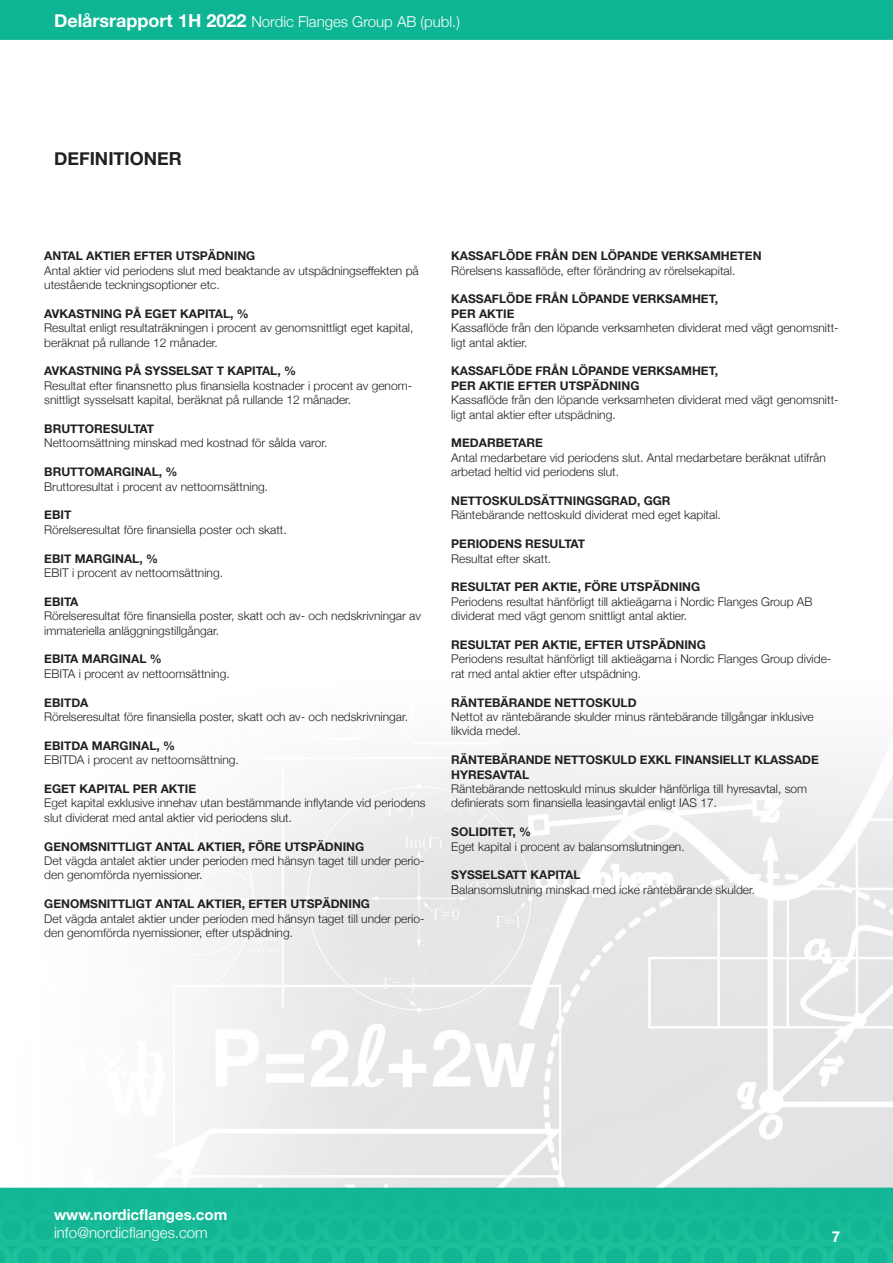
<style>
.page{position:relative;width:893px;height:1263px;background:#fff}
.page>*{position:absolute;margin:0;border:0;box-sizing:border-box;transform-origin:0 0}
.t1{font:700 18px "Helvetica Neue";color:#231f20}
.t2{font:300 15px "Helvetica Neue";color:#fff}
.t3{font:700 15px "Helvetica Neue";color:#fff}
.t4{font:300 12px/14.4px "Helvetica Neue";color:#231f20}
.t5{font:700 12px/14.4px "Helvetica Neue";color:#231f20}
.s1{font-weight:700;font-size:18px}
</style>
<div class="page">
<img style="left:0;top:750px;width:893px;height:513px">
<div style="left:0;top:0;width:893px;height:40px;background:#0eb594"></div>
<p class="t2" style="left:54px;top:9px;width:408px"><span class="s1">Delårsrapport 1H 2022</span> Nordic Flanges Group AB (publ.)</p>
<p class="t1" style="left:54px;top:144px;width:129px">DEFINITIONER</p>
<p class="t5" style="left:44px;top:249px;width:213px">ANTAL AKTIER EFTER UTSPÄDNING</p>
<p class="t4" style="left:44px;top:262px;width:376px">Antal aktier vid periodens slut med beaktande av utspädningseffekten på utestående teckningsoptioner etc.</p>
<p class="t5" style="left:44px;top:307px;width:206px">AVKASTNING PÅ EGET KAPITAL, %</p>
<p class="t4" style="left:44px;top:320px;width:371px">Resultat enligt resultaträkningen i procent av genomsnittligt eget kapital, beräknat på rullande 12 månader.</p>
<p class="t5" style="left:44px;top:364px;width:253px">AVKASTNING PÅ SYSSELSAT T KAPITAL, %</p>
<p class="t4" style="left:44px;top:377px;width:369px">Resultat efter finansnetto plus finansiella kostnader i procent av genom&shy;snittligt sysselsatt kapital, beräknat på rullande 12 månader.</p>
<p class="t5" style="left:44px;top:422px;width:111px">BRUTTORESULTAT</p>
<p class="t4" style="left:44px;top:435px;width:285px">Nettoomsättning minskad med kostnad för sålda varor.</p>
<p class="t5" style="left:44px;top:465px;width:135px">BRUTTOMARGINAL, %</p>
<p class="t4" style="left:44px;top:478px;width:225px">Bruttoresultat i procent av nettoomsättning.</p>
<p class="t5" style="left:44px;top:508px;width:29px">EBIT</p>
<p class="t4" style="left:44px;top:521px;width:244px">Rörelseresultat före finansiella poster och skatt.</p>
<p class="t5" style="left:44px;top:551px;width:115px">EBIT MARGINAL, %</p>
<p class="t4" style="left:44px;top:565px;width:180px">EBIT i procent av nettoomsättning.</p>
<p class="t5" style="left:44px;top:595px;width:36px">EBITA</p>
<p class="t4" style="left:44px;top:608px;width:378px">Rörelseresultat före finansiella poster, skatt och av- och nedskrivningar av immateriella anläggningstillgångar.</p>
<p class="t5" style="left:44px;top:652px;width:119px">EBITA MARGINAL %</p>
<p class="t4" style="left:44px;top:665px;width:187px">EBITA i procent av nettoomsättning.</p>
<p class="t5" style="left:44px;top:695px;width:46px">EBITDA</p>
<p class="t4" style="left:44px;top:709px;width:365px">Rörelseresultat före finansiella poster, skatt och av- och nedskrivningar.</p>
<p class="t5" style="left:44px;top:739px;width:132px">EBITDA MARGINAL, %</p>
<p class="t4" style="left:44px;top:752px;width:196px">EBITDA i procent av nettoomsättning.</p>
<p class="t5" style="left:44px;top:782px;width:153px">EGET KAPITAL PER AKTIE</p>
<p class="t4" style="left:44px;top:795px;width:383px">Eget kapital exklusive innehav utan bestämmande inflytande vid periodens slut dividerat med antal aktier vid periodens slut.</p>
<p class="t5" style="left:44px;top:839px;width:321px">GENOMSNITTLIGT ANTAL AKTIER, FÖRE UTSPÄDNING</p>
<p class="t4" style="left:44px;top:853px;width:382px">Det vägda antalet aktier under perioden med hänsyn taget till under perio&shy;den genomförda nyemissioner.</p>
<p class="t5" style="left:44px;top:897px;width:327px">GENOMSNITTLIGT ANTAL AKTIER, EFTER UTSPÄDNING</p>
<p class="t4" style="left:44px;top:910px;width:382px">Det vägda antalet aktier under perioden med hänsyn taget till under perio&shy;den genomförda nyemissioner, efter utspädning.</p>
<p class="t5" style="left:451px;top:249px;width:312px">KASSAFLÖDE FRÅN DEN LÖPANDE VERKSAMHETEN</p>
<p class="t4" style="left:451px;top:262px;width:286px">Rörelsens kassaflöde, efter förändring av rörelsekapital.</p>
<p class="t5" style="left:451px;top:292px;width:268px">KASSAFLÖDE FRÅN LÖPANDE VERKSAMHET,</p>
<p class="t5" style="left:451px;top:307px;width:65px">PER AKTIE</p>
<p class="t4" style="left:451px;top:320px;width:389px">Kassaflöde från den löpande verksamheten dividerat med vägt genomsnitt&shy;ligt antal aktier.</p>
<p class="t5" style="left:451px;top:364px;width:268px">KASSAFLÖDE FRÅN LÖPANDE VERKSAMHET,</p>
<p class="t5" style="left:451px;top:379px;width:190px">PER AKTIE EFTER UTSPÄDNING</p>
<p class="t4" style="left:451px;top:392px;width:389px">Kassaflöde från den löpande verksamheten dividerat med vägt genomsnitt&shy;ligt antal aktier efter utspädning.</p>
<p class="t5" style="left:451px;top:436px;width:93px">MEDARBETARE</p>
<p class="t4" style="left:451px;top:449px;width:376px">Antal medarbetare vid periodens slut. Antal medarbetare beräknat utifrån arbetad heltid vid periodens slut.</p>
<p class="t5" style="left:451px;top:494px;width:221px">NETTOSKULDSÄTTNINGSGRAD, GGR</p>
<p class="t4" style="left:451px;top:507px;width:271px">Räntebärande nettoskuld dividerat med eget kapital.</p>
<p class="t5" style="left:451px;top:537px;width:135px">PERIODENS RESULTAT</p>
<p class="t4" style="left:451px;top:550px;width:102px">Resultat efter skatt.</p>
<p class="t5" style="left:451px;top:580px;width:250px">RESULTAT PER AKTIE, FÖRE UTSPÄDNING</p>
<p class="t4" style="left:451px;top:593px;width:363px">Periodens resultat hänförligt till aktieägarna i Nordic Flanges Group AB dividerat med vägt genom snittligt antal aktier.</p>
<p class="t5" style="left:451px;top:638px;width:256px">RESULTAT PER AKTIE, EFTER UTSPÄDNING</p>
<p class="t4" style="left:451px;top:651px;width:382px">Periodens resultat hänförligt till aktieägarna i Nordic Flanges Group divide&shy;rat med antal aktier efter utspädning.</p>
<p class="t5" style="left:451px;top:695px;width:187px">RÄNTEBÄRANDE NETTOSKULD</p>
<p class="t4" style="left:451px;top:709px;width:364px">Nettot av räntebärande skulder minus räntebärande tillgångar inklusive likvida medel.</p>
<p class="t5" style="left:451px;top:753px;width:369px">RÄNTEBÄRANDE NETTOSKULD EXKL FINANSIELLT KLASSADE<br>HYRESAVTAL</p>
<p class="t4" style="left:451px;top:781px;width:357px">Räntebärande nettoskuld minus skulder hänförliga till hyresavtal, som definierats som finansiella leasingavtal enligt IAS 17.</p>
<p class="t5" style="left:451px;top:825px;width:81px">SOLIDITET, %</p>
<p class="t4" style="left:451px;top:838px;width:235px">Eget kapital i procent av balansomslutningen.</p>
<p class="t5" style="left:451px;top:868px;width:131px">SYSSELSATT KAPITAL</p>
<p class="t4" style="left:451px;top:881px;width:305px">Balansomslutning minskad med icke räntebärande skulder.</p>
<p class="t3" style="left:54px;top:1203px;width:175px">www.nordicflanges.com</p>
<p class="t2" style="left:54px;top:1221px;width:155px">info@nordicflanges.com</p>
<p class="t3" style="left:832px;top:1224px;width:10px">7</p>
</div>
